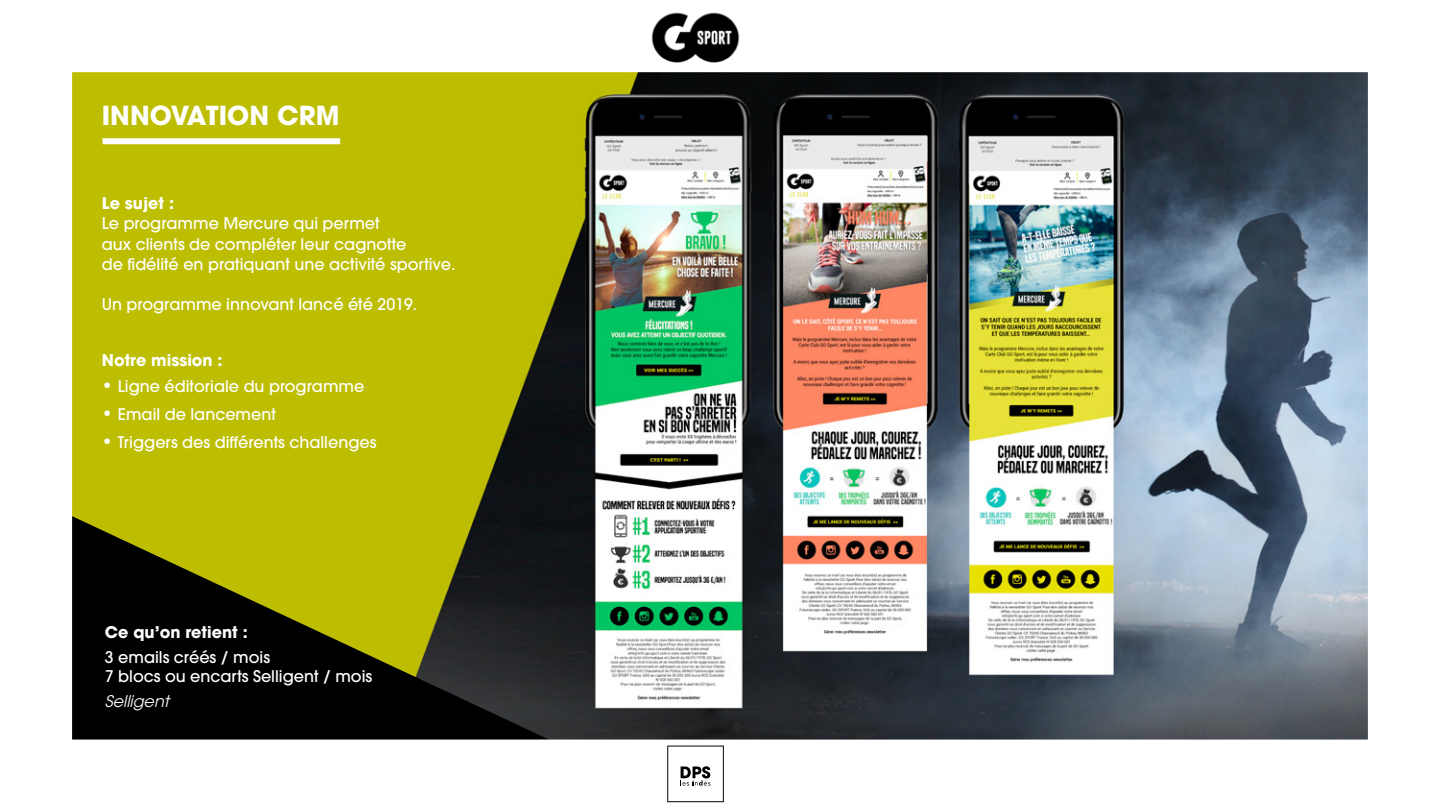
<style>
.page{position:relative;width:1440px;height:811px;background:#fff}
.page>*{position:absolute;margin:0;border:0;box-sizing:border-box;transform-origin:0 0}
.t1{font:700 26px "Avant Garde LT";color:#fff}
.t2{font:500 16px/20px "Avant Garde LT";color:#fff}
.t3{font:700 16px "Avant Garde LT";color:#fff}
.t4{font:italic 16px "Avant Garde LT";color:#fff}
.s1{font-size:18px}
</style>
<div class="page">
<img style="left:72px;top:72px;width:1296px;height:731px">
<svg style="left:667px;top:745px;width:57px;height:57px"></svg>
<img style="left:645px;top:12px;width:101px;height:77px">
<h1 class="t1" style="left:102px;top:99px;width:239px">INNOVATION CRM</h1>
<p class="t3" style="left:102px;top:193px;width:74px">Le sujet :</p>
<p class="t2" style="left:102px;top:214px;width:355px">Le programme Mercure qui permet<br>aux clients de compléter leur cagnotte<br>de fidélité en pratiquant une activité sportive.</p>
<p class="t2" style="left:102px;top:294px;width:317px">Un programme innovant lancé été 2019.</p>
<p class="t3" style="left:102px;top:349px;width:122px">Notre mission :</p>
<p class="t2" style="left:102px;top:376px;width:264px"><span class="s1">•</span> Ligne éditoriale du programme</p>
<p class="t2" style="left:102px;top:404px;width:175px"><span class="s1">•</span> Email de lancement</p>
<p class="t2" style="left:102px;top:432px;width:276px"><span class="s1">•</span> Triggers des différents challenges</p>
<p class="t3" style="left:105px;top:621px;width:144px">Ce qu’on retient :</p>
<p class="t2" style="left:105px;top:647px;width:269px;line-height:19.2px">3 emails créés / mois<br>7 blocs ou encarts Selligent / mois</p>
<p class="t4" style="left:105px;top:691px;width:66px">Selligent</p>
</div>
